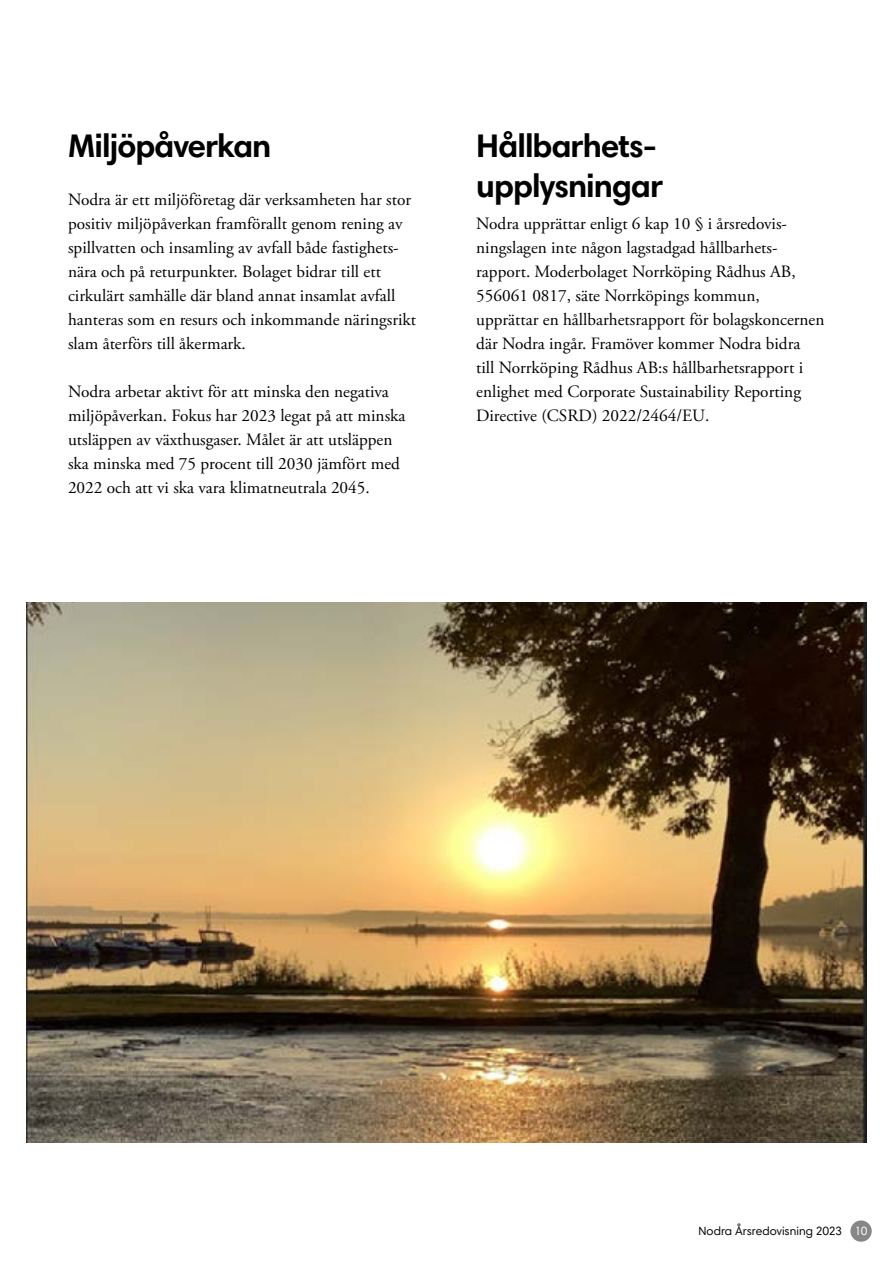
<style>
.page{position:relative;width:893px;height:1263px;background:#fff}
.page>*{position:absolute;margin:0;border:0;box-sizing:border-box;transform-origin:0 0}
.Rubrik_3__H3{font:700 33px/39.6px "Harmonia Sans Std";letter-spacing:-.025em;color:#000}
.Brödtext_inget_avstånd_före__p{font:17.25px/24px "Adobe Garamond Pro";color:#000}
.Brödtext__p{font:17.25px/24px "Adobe Garamond Pro";color:#000}
.t1{font:12px "Harmonia Sans Std";color:#000}
.s1{color:#fff}
</style>
<div class="page">
<div style="left:850px;top:1220px;width:22px;height:22px;background:#878787;border-radius:50%"></div>
<img style="left:27px;top:602px;width:839px;height:540px">
<h3 class="Rubrik_3__H3" style="left:68px;top:125px;width:205px">Miljöpåverkan</h3>
<p class="Brödtext_inget_avstånd_före__p" style="left:68px;top:188px;width:350px">Nodra är ett miljöföretag där verksamheten har stor positiv miljöpåverkan framförallt genom rening av spillvatten och insamling av avfall både fastighets&shy;nära och på returpunkter. Bolaget bidrar till ett cirkulärt samhälle där bland annat insamlat avfall hanteras som en resurs och inkommande näringsrikt slam återförs till åkermark.</p>
<p class="Brödtext__p" style="left:68px;top:380px;width:339px">Nodra arbetar aktivt för att minska den negativa miljöpåverkan. Fokus har 2023 legat på att minska utsläppen av växthusgaser. Målet är att utsläppen ska minska med 75 procent till 2030 jämfört med 2022 och att vi ska vara klimatneutrala 2045.</p>
<h3 class="Rubrik_3__H3" style="left:476px;top:125px;width:189px">Hållbarhets&shy;upplysningar</h3>
<p class="Brödtext_inget_avstånd_före__p" style="left:476px;top:212px;width:350px">Nodra upprättar enligt 6 kap 10 § i årsredovis&shy;ningslagen inte någon lagstadgad hållbarhets&shy;rapport. Moderbolaget Norrköping Rådhus AB, 556061 0817, säte Norrköpings kommun, upprättar en hållbarhetsrapport för bolagskoncernen där Nodra ingår. Framöver kommer Nodra bidra<br>till Norrköping Rådhus AB:s hållbarhetsrapport i enlighet med Corporate Sustainability Reporting Directive (CSRD) 2022/2464/EU.</p>
<p class="t1" style="left:698px;top:1224px;width:170px">Nodra Årsredovisning 2023 <span class="s1">10</span></p>
</div>
